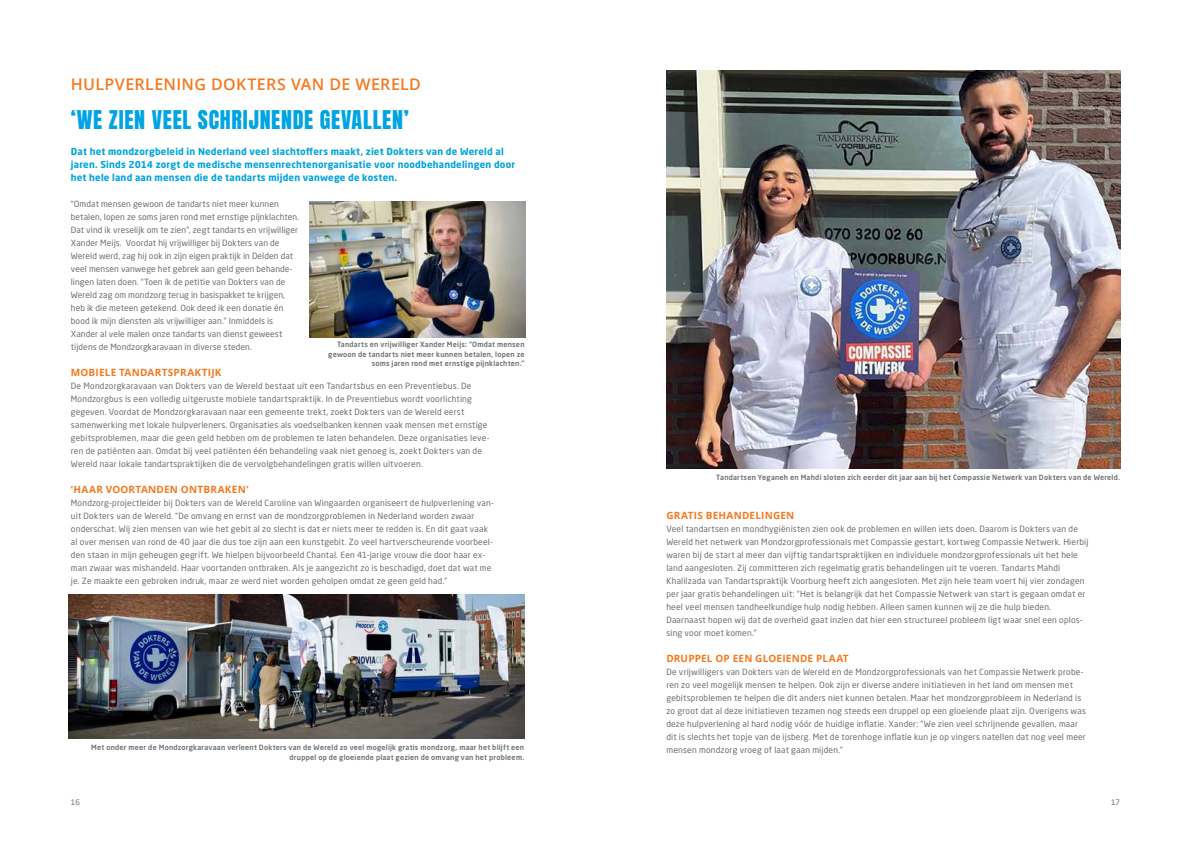
<style>
.page{position:relative;width:1191px;height:842px;background:#fff}
.page>*{position:absolute;margin:0;border:0;box-sizing:border-box;transform-origin:0 0}
.t1{font:22px "Anton";letter-spacing:.035em;color:#00a4e3}
.t2{font:600 16px "Open Sans";letter-spacing:.02em;color:#f47920}
.t3{font:700 10px "Open Sans";letter-spacing:.02em;color:#f47920}
.t4{font:700 9.5px/13px "Neo Sans Pro";letter-spacing:.02em;color:#00a4e3}
.t5{font:8.5px/13px "Neo Sans Pro";letter-spacing:.02em;color:#6d6e71}
.t6{font:7.5px "Neo Sans Pro";color:#6d6e71}
.t7{font:500 7.2px/9.5px "Neo Sans Pro";letter-spacing:.03em;color:#6d6e71;text-align:right}
</style>
<div class="page">
<img style="left:310px;top:201px;width:215px;height:136px">
<img style="left:68px;top:595px;width:456px;height:144px">
<img style="left:666px;top:71px;width:454px;height:397px">
<h2 class="t2" style="left:71px;top:73px;width:351px">HULPVERLENING DOKTERS VAN DE WERELD</h2>
<h1 class="t1" style="left:71px;top:108px;width:339px">‘WE ZIEN VEEL SCHRIJNENDE GEVALLEN’</h1>
<p class="t4" style="left:71px;top:144px;width:446px">Dat het mondzorgbeleid in Nederland veel slachtoffers maakt, ziet Dokters van de Wereld al jaren. Sinds 2014 zorgt de medische mensenrechtenorganisatie voor noodbehandelingen door het hele land aan mensen die de tandarts mijden vanwege de kosten.</p>
<p class="t5" style="left:71px;top:197px;width:230px">“Omdat mensen gewoon de tandarts niet meer kunnen betalen, lopen ze soms jaren rond met ernstige pijnklachten.<br>Dat vind ik vreselijk om te zien”, zegt tandarts en vrijwilliger Xander Meijs. Voordat hij vrijwilliger bij Dokters van de Wereld werd, zag hij ook in zijn eigen praktijk in Delden dat veel mensen vanwege het gebrek aan geld geen behande&shy;lingen laten doen. “Toen ik de petitie van Dokters van de Wereld zag om mondzorg terug in basispakket te krijgen, heb ik die meteen getekend. Ook deed ik een donatie én bood ik mijn diensten als vrijwilliger aan.” Inmiddels is Xander al vele malen onze tandarts van dienst geweest tijdens de Mondzorgkaravaan in diverse steden.</p>
<p class="t3" style="left:71px;top:365px;width:152px">MOBIELE TANDARTSPRAKTIJK</p>
<p class="t5" style="left:71px;top:379px;width:420px">De Mondzorgkaravaan van Dokters van de Wereld bestaat uit een Tandartsbus en een Preventiebus. De Mondzorgbus is een volledig uitgeruste mobiele tandartspraktijk. In de Preventiebus wordt voorlichting gegeven. Voordat de Mondzorgkaravaan naar een gemeente trekt, zoekt Dokters van de Wereld eerst samenwerking met lokale hulpverleners. Organisaties als voedselbanken kennen vaak mensen met ernstige gebitsproblemen, maar die geen geld hebben om de problemen te laten behandelen. Deze organisaties leve&shy;ren de patiënten aan. Omdat bij veel patiënten één behandeling vaak niet genoeg is, zoekt Dokters van de Wereld naar lokale tandartspraktijken die de vervolgbehandelingen gratis willen uitvoeren.</p>
<p class="t3" style="left:71px;top:482px;width:179px">‘HAAR VOORTANDEN ONTBRAKEN’</p>
<p class="t5" style="left:71px;top:496px;width:425px">Mondzorg-projectleider bij Dokters van de Wereld Caroline van Wingaarden organiseert de hulpverlening van&shy;uit Dokters van de Wereld. “De omvang en ernst van de mondzorgproblemen in Nederland worden zwaar onderschat. Wij zien mensen van wie het gebit al zo slecht is dat er niets meer te redden is. En dit gaat vaak al over mensen van rond de 40 jaar die dus toe zijn aan een kunstgebit. Zo veel hartverscheurende voorbeel&shy;den staan in mijn geheugen gegrift. We hielpen bijvoorbeeld Chantal. Een 41-jarige vrouw die door haar ex&shy;man zwaar was mishandeld. Haar voortanden ontbraken. Als je aangezicht zo is beschadigd, doet dat wat me je. Ze maakte een gebroken indruk, maar ze werd niet worden geholpen omdat ze geen geld had.”</p>
<p class="t7" style="left:328px;top:339px;width:198px">Tandarts en vrijwilliger Xander Meijs: “Omdat mensen gewoon de tandarts niet meer kunnen betalen, lopen ze soms jaren rond met ernstige pijnklachten.”</p>
<p class="t7" style="left:91px;top:743px;width:434px">Met onder meer de Mondzorgkaravaan verleent Dokters van de Wereld zo veel mogelijk gratis mondzorg, maar het blijft een druppel op de gloeiende plaat gezien de omvang van het probleem.</p>
<p class="t7" style="left:716px;top:473px;width:405px">Tandartsen Yeganeh en Mahdi sloten zich eerder dit jaar aan bij het Compassie Netwerk van Dokters van de Wereld.</p>
<p class="t3" style="left:666px;top:508px;width:129px">GRATIS BEHANDELINGEN</p>
<p class="t5" style="left:666px;top:522px;width:424px">Veel tandartsen en mondhygiënisten zien ook de problemen en willen iets doen. Daarom is Dokters van de Wereld het netwerk van Mondzorgprofessionals met Compassie gestart, kortweg Compassie Netwerk. Hierbij waren bij de start al meer dan vijftig tandartspraktijken en individuele mondzorgprofessionals uit het hele land aangesloten. Zij committeren zich regelmatig gratis behandelingen uit te voeren. Tandarts Mahdi Khalilzada van Tandartspraktijk Voorburg heeft zich aangesloten. Met zijn hele team voert hij vier zondagen per jaar gratis behandelingen uit: “Het is belangrijk dat het Compassie Netwerk van start is gegaan omdat er heel veel mensen tandheelkundige hulp nodig hebben. Alleen samen kunnen wij ze die hulp bieden.<br>Daarnaast hopen wij dat de overheid gaat inzien dat hier een structureel probleem ligt waar snel een oplos&shy;sing voor moet komen.”</p>
<p class="t3" style="left:666px;top:651px;width:184px">DRUPPEL OP EEN GLOEIENDE PLAAT</p>
<p class="t5" style="left:666px;top:665px;width:421px">De vrijwilligers van Dokters van de Wereld en de Mondzorgprofessionals van het Compassie Netwerk probe&shy;ren zo veel mogelijk mensen te helpen. Ook zijn er diverse andere initiatieven in het land om mensen met gebitsproblemen te helpen die dit anders niet kunnen betalen. Maar het mondzorgprobleem in Nederland is zo groot dat al deze initiatieven tezamen nog steeds een druppel op een gloeiende plaat zijn. Overigens was deze hulpverlening al hard nodig vóór de huidige inflatie. Xander: “We zien veel schrijnende gevallen, maar dit is slechts het topje van de ijsberg. Met de torenhoge inflatie kun je op vingers natellen dat nog veel meer mensen mondzorg vroeg of laat gaan mijden.”</p>
<p class="t6" style="left:71px;top:797px;width:11px">16</p>
<p class="t6" style="left:1111px;top:797px;width:10px">17</p>
</div>
